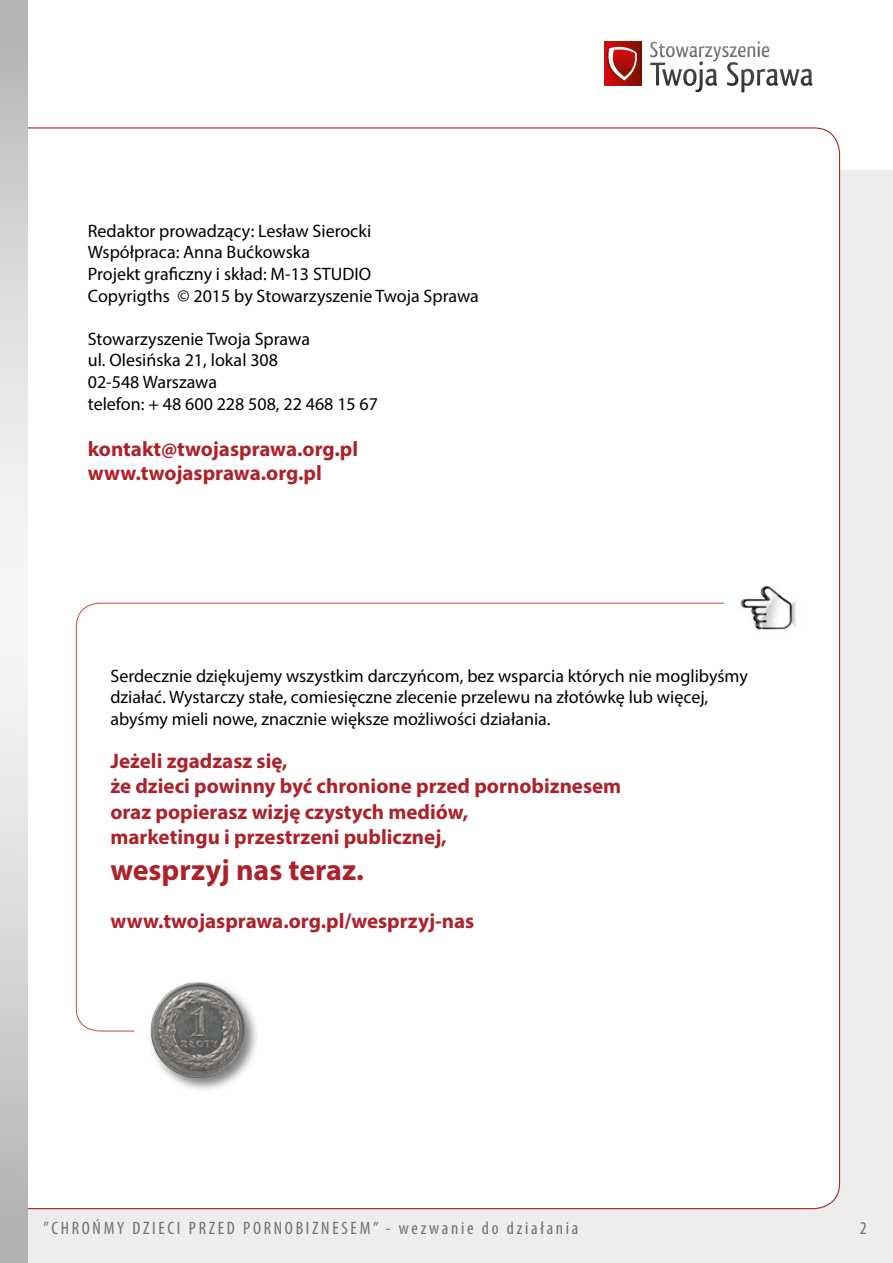
<style>
.page{position:relative;width:893px;height:1263px;background:#ededed}
.page>*{position:absolute;margin:0;border:0;box-sizing:border-box;transform-origin:0 0}
.t1{font:700 30px "Myriad Pro";color:#ad222a}
.t2{font:700 21px/25.2px "Myriad Pro";color:#ad222a}
.t3{font:18px/21.6px "Myriad Pro";color:#000}
.t4{font:condensed 18px "Myriad Pro";letter-spacing:.15em;color:#706f6f}
</style>
<div class="page">
<div style="left:0;top:0;width:893px;height:170px;background:#fff"></div>
<svg style="left:650px;top:41px;width:162px;height:52px"></svg>
<svg style="left:604px;top:42px;width:37px;height:44px"></svg>
<svg style="left:605px;top:45px;width:33px;height:37px"></svg>
<div style="left:28px;top:127px;width:813px;height:1083px;background:#fff"></div>
<svg style="left:0;top:0;width:28px;height:1263px"></svg>
<div style="left:148px;top:979px;width:112px;height:114px;background:#000;opacity:.5"></div>
<img style="left:151px;top:1032px;width:94px;height:46px">
<div style="left:75px;top:602px;width:704px;height:430px;background:#fff"></div>
<div style="left:724px;top:575px;width:77px;height:73px;background:#fff"></div>
<img style="left:740px;top:586px;width:56px;height:44px">
<p class="t3" style="left:88px;top:220px;width:393px">Redaktor prowadzący: Lesław Sierocki<br>Współpraca: Anna Bućkowska<br>Projekt graficzny i skład: M-13 STUDIO<br>Copyrigths © 2015 by Stowarzyszenie Twoja Sprawa</p>
<p class="t3" style="left:88px;top:328px;width:292px">Stowarzyszenie Twoja Sprawa<br>ul. Olesińska 21, lokal 308<br>02-548 Warszawa<br>telefon: + 48 600 228 508, 22 468 15 67</p>
<p class="t2" style="left:88px;top:437px;width:272px;line-height:24px">kontakt@twojasprawa.org.pl www.twojasprawa.org.pl</p>
<p class="t3" style="left:110px;top:665px;width:639px">Serdecznie dziękujemy wszystkim darczyńcom, bez wsparcia których nie moglibyśmy działać. Wystarczy stałe, comiesięczne zlecenie przelewu na złotówkę lub więcej, abyśmy mieli nowe, znacznie większe możliwości działania.</p>
<p class="t2" style="left:110px;top:748px;width:512px">Jeżeli zgadzasz się,<br>że dzieci powinny być chronione przed pornobiznesem oraz popierasz wizję czystych mediów,<br>marketingu i przestrzeni publicznej,</p>
<h1 class="t1" style="left:110px;top:850px;width:255px">wesprzyj nas teraz.</h1>
<p class="t2" style="left:110px;top:907px;width:365px">www.twojasprawa.org.pl/wesprzyj-nas</p>
<p class="t4" style="left:44px;top:1217px;width:536px">”CHROŃMY DZIECI PRZED PORNOBIZNESEM” - wezwanie do działania</p>
<p class="t4" style="left:860px;top:1217px;width:8px">2</p>
</div>
